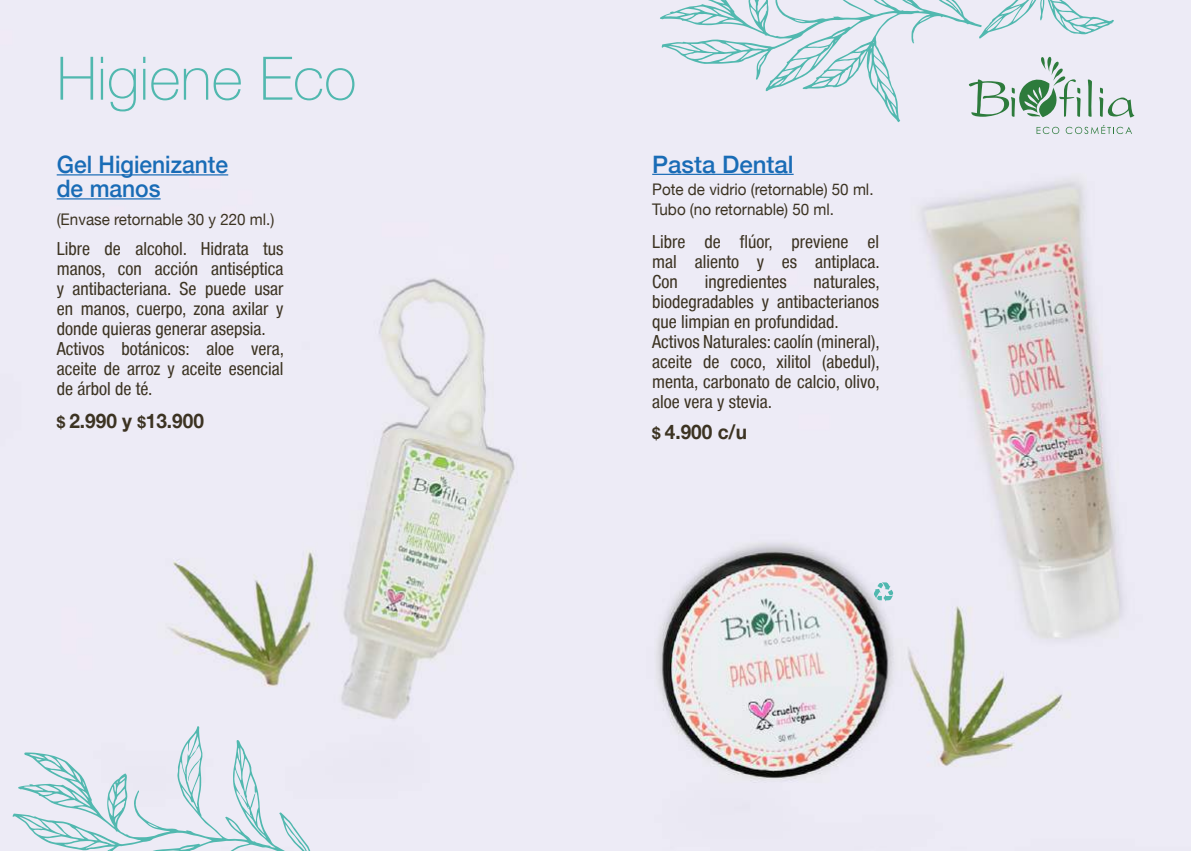
<style>
.page{position:relative;width:1191px;height:851px;background:#fff}
.page>*{position:absolute;margin:0;border:0;box-sizing:border-box;transform-origin:0 0}
.t1{font:100 60px "Helvetica Neue LT Std";color:#51b8af}
.t2{font:500 24px/24px "Helvetica Neue";color:#196cb6;scale:.95 1}
.t3{font:500 24px "Helvetica Neue";color:#196cb6}
.t4{font:700 20px "Helvetica Neue";color:#3c3322;scale:.95 1}
.t5{font:condensed 18px/20px "Helvetica Neue Condensed";color:#3c3322}
.t6{font:16px/20px "Helvetica Neue";color:#3c3322;scale:.95 1}
.s1{font-size:16px}
</style>
<div class="page">
<img style="left:0;top:0;width:1191px;height:850px">
<hr style="left:652px;top:174px;width:141px;height:1px;background:#196cb6">
<hr style="left:57px;top:174px;width:171px;height:1px;background:#196cb6">
<hr style="left:57px;top:198px;width:104px;height:1px;background:#196cb6">
<svg style="left:13px;top:726px;width:315px;height:124px;background:#dce5ee"></svg>
<svg style="left:657px;top:0;width:477px;height:134px;background:#d8e2e9"></svg>
<svg style="left:873px;top:582px;width:20px;height:19px"></svg>
<h1 class="t1" style="left:57px;top:44px;width:301px">Higiene Eco</h1>
<h2 class="t2" style="left:57px;top:150px;width:182px">Gel Higienizante de manos</h2>
<p class="t6" style="left:57px;top:210px;width:231px">(Envase retornable 30 y 220 ml.)</p>
<p class="t5" style="left:57px;top:239px;width:229px">Libre de alcohol. Hidrata tus manos, con acción antiséptica y antibacteriana. Se puede usar en manos, cuerpo, zona axilar y donde quieras generar asepsia.<br>Activos botánicos: aloe vera, aceite de arroz y aceite esencial de árbol de té.</p>
<p class="t4" style="left:57px;top:405px;width:156px"><span class="s1">$</span> 2.990 y <span class="s1">$</span>13.900</p>
<h2 class="t3" style="left:652px;top:145px;width:143px">Pasta Dental</h2>
<p class="t6" style="left:652px;top:180px;width:234px">Pote de vidrio (retornable) 50 ml.<br>Tubo (no retornable) 50 ml.</p>
<p class="t5" style="left:652px;top:231px;width:229px;text-align:justify">Libre de flúor, previene el mal aliento y es antiplaca.<br>Con</p>
<p class="t5" style="left:652px;top:271px;width:229px;text-indent:161px">naturales, biodegradables y antibacterianos que limpian en profundidad.<br>Activos Naturales: caolín (mineral), aceite de coco, xilitol (abedul), menta, carbonato de calcio, olivo, aloe vera y stevia.</p>
<p class="t4" style="left:652px;top:416px;width:101px"><span class="s1">$</span> 4.900 c/u</p>
<p class="t5" style="left:704px;top:271px;width:83px">ingredientes</p>
</div>
